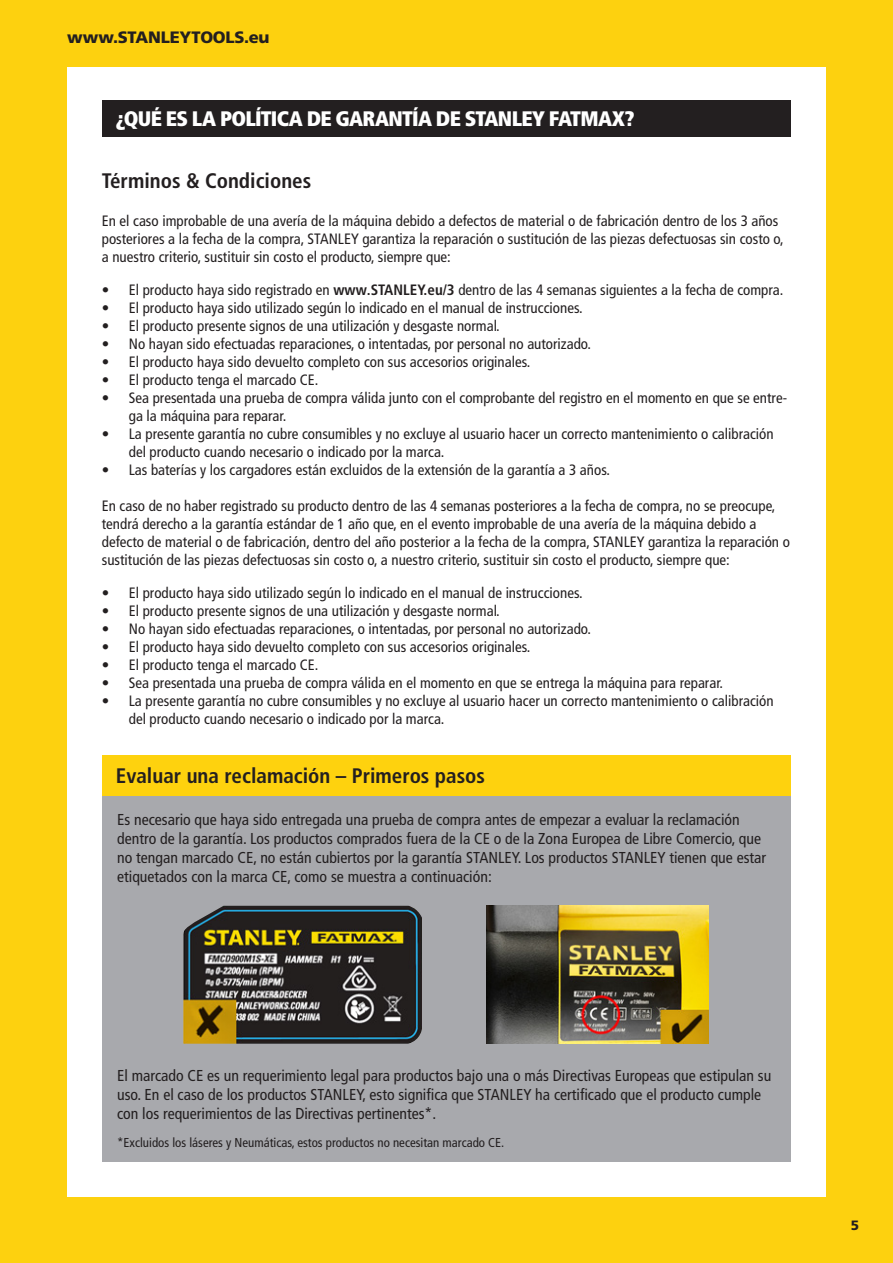
<style>
.page{position:relative;width:893px;height:1263px;background:#fdd10f}
.page>*{position:absolute;margin:0;border:0;box-sizing:border-box;transform-origin:0 0}
.t1{font:700 condensed 21px "Frutiger LT Pro";color:#231f20}
.Product_Desc_Header{font:900 condensed 21px "Frutiger LT Pro";letter-spacing:-.035em;color:#fff}
.t2{font:900 16.5px "Frutiger LT Pro";letter-spacing:-.015em;color:#231f20}
.t3{font:condensed 15.75px/18.9px "Frutiger LT Pro";color:#231f20}
.t4{font:condensed 15px/18px "Frutiger LT Pro";color:#231f20}
.t5{font:900 13.5px "Frutiger LT Pro";color:#231f20}
.t6{font:condensed 12.9px "Frutiger LT Pro";color:#231f20}
.s1{font-weight:700}
</style>
<div class="page">
<div style="left:67px;top:67px;width:758px;height:1129px;background:#fff"></div>
<div style="left:102px;top:795px;width:688px;height:367px;background:#a8a9ad"></div>
<div style="left:102px;top:100px;width:688px;height:36px;background:#231f20"></div>
<div style="left:102px;top:755px;width:688px;height:40px;background:#fed20e"></div>
<img style="left:486px;top:906px;width:223px;height:138px">
<img style="left:183px;top:906px;width:239px;height:138px">
<p class="t2" style="left:67px;top:27px;width:204px">www.STANLEYTOOLS.eu</p>
<p class="Product_Desc_Header" style="left:116px;top:105px;width:520px">¿QUÉ ES LA POLÍTICA DE GARANTÍA DE STANLEY FATMAX?</p>
<p class="t1" style="left:102px;top:168px;width:211px">Términos &amp; Condiciones</p>
<p class="t4" style="left:102px;top:211px;width:684px">En el caso improbable de una avería de la máquina debido a defectos de material o de fabricación dentro de los 3 años posteriores a la fecha de la compra, STANLEY garantiza la reparación o sustitución de las piezas defectuosas sin costo o, a nuestro criterio, sustituir sin costo el producto, siempre que:</p>
<p class="t4" style="left:102px;top:280px;width:683px">• El producto haya sido registrado en <span class="s1">www.STANLEY.eu/3</span> dentro de las 4 semanas siguientes a la fecha de compra.</p>
<p class="t4" style="left:102px;top:298px;width:482px">• El producto haya sido utilizado según lo indicado en el manual de instrucciones.</p>
<p class="t4" style="left:102px;top:316px;width:399px">• El producto presente signos de una utilización y desgaste normal.</p>
<p class="t4" style="left:102px;top:334px;width:491px">• No hayan sido efectuadas reparaciones, o intentadas, por personal no autorizado.</p>
<p class="t4" style="left:102px;top:352px;width:430px">• El producto haya sido devuelto completo con sus accesorios originales.</p>
<p class="t4" style="left:102px;top:370px;width:218px">• El producto tenga el marcado CE.</p>
<p class="t4" style="left:129px;top:388px;width:660px;text-indent:-27px">• Sea presentada una prueba de compra válida junto con el comprobante del registro en el momento en que se entre&shy;ga la máquina para reparar.</p>
<p class="t4" style="left:129px;top:424px;width:646px;text-indent:-27px">• La presente garantía no cubre consumibles y no excluye al usuario hacer un correcto mantenimiento o calibración del producto cuando necesario o indicado por la marca.</p>
<p class="t4" style="left:102px;top:460px;width:510px">• Las baterías y los cargadores están excluidos de la extensión de la garantía a 3 años.</p>
<p class="t4" style="left:102px;top:496px;width:690px">En caso de no haber registrado su producto dentro de las 4 semanas posteriores a la fecha de compra, no se preocupe, tendrá derecho a la garantía estándar de 1 año que, en el evento improbable de una avería de la máquina debido a defecto de material o de fabricación, dentro del año posterior a la fecha de la compra, STANLEY garantiza la reparación o sustitución de las piezas defectuosas sin costo o, a nuestro criterio, sustituir sin costo el producto, siempre que:</p>
<p class="t4" style="left:102px;top:583px;width:482px">• El producto haya sido utilizado según lo indicado en el manual de instrucciones.</p>
<p class="t4" style="left:102px;top:601px;width:399px">• El producto presente signos de una utilización y desgaste normal.</p>
<p class="t4" style="left:102px;top:619px;width:491px">• No hayan sido efectuadas reparaciones, o intentadas, por personal no autorizado.</p>
<p class="t4" style="left:102px;top:637px;width:430px">• El producto haya sido devuelto completo con sus accesorios originales.</p>
<p class="t4" style="left:102px;top:655px;width:218px">• El producto tenga el marcado CE.</p>
<p class="t4" style="left:102px;top:673px;width:623px">• Sea presentada una prueba de compra válida en el momento en que se entrega la máquina para reparar.</p>
<p class="t4" style="left:129px;top:691px;width:646px;text-indent:-27px">• La presente garantía no cubre consumibles y no excluye al usuario hacer un correcto mantenimiento o calibración del producto cuando necesario o indicado por la marca.</p>
<p class="t1" style="left:116px;top:763px;width:371px">Evaluar una reclamación – Primeros pasos</p>
<p class="t3" style="left:117px;top:810px;width:650px">Es necesario que haya sido entregada una prueba de compra antes de empezar a evaluar la reclamación dentro de la garantía. Los productos comprados fuera de la CE o de la Zona Europea de Libre Comercio, que no tengan marcado CE, no están cubiertos por la garantía STANLEY. Los productos STANLEY tienen que estar etiquetados con la marca CE, como se muestra a continuación:</p>
<p class="t3" style="left:117px;top:1066px;width:656px">El marcado CE es un requerimiento legal para productos bajo una o más Directivas Europeas que estipulan su uso. En el caso de los productos STANLEY, esto significa que STANLEY ha certificado que el producto cumple con los requerimientos de las Directivas pertinentes*.</p>
<p class="t6" style="left:117px;top:1135px;width:389px">*Excluidos los láseres y Neumáticas, estos productos no necesitan marcado CE.</p>
<p class="t5" style="left:851px;top:1217px;width:10px">5</p>
</div>
